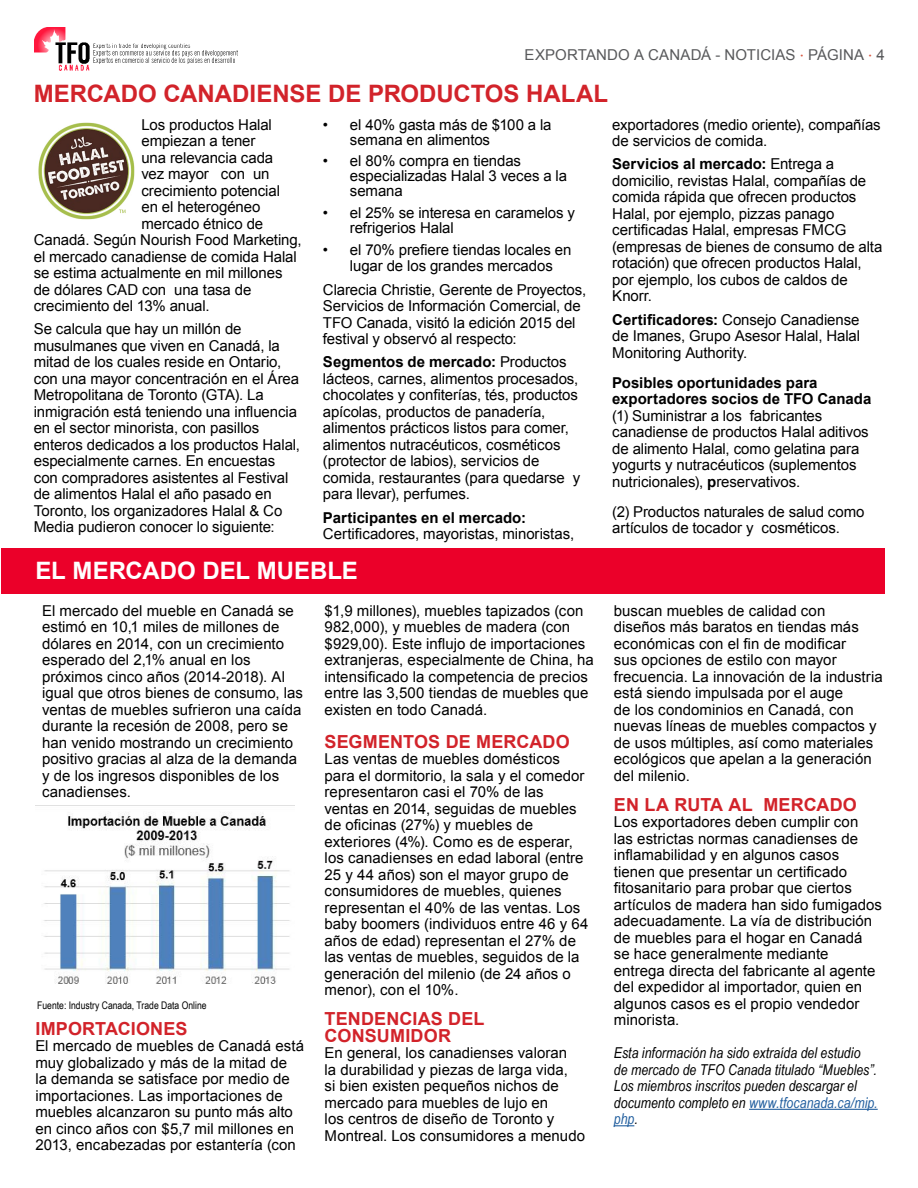
<style>
.page{position:relative;width:918px;height:1188px;background:#fff}
.page>*{position:absolute;margin:0;border:0;box-sizing:border-box;transform-origin:0 0}
.TITTLE{font:700 24px "Arial";color:#d2232a}
.Tttle_White{font:700 24px "Arial";letter-spacing:-.005em;color:#fff}
.SUB-TITTLES{font:700 18px/16.5px "Arial";letter-spacing:.01em;color:#d2232a}
.SUB-TITTLES-2{font:15px/16.5px "Arial";color:#000}
.Body_Text{font:15px/16.5px "Arial";letter-spacing:-.005em;color:#000}
.Cover_Bottom_text{font:15px/16.5px "Arial";letter-spacing:.005em;color:#000}
.SUB-TITTLES-3{font:italic 15px/16.5px "Arial Narrow";letter-spacing:.005em;color:#000}
.Top_page_number{font:15px "Arial";letter-spacing:.01em;color:#58595b}
.t1{font:10.5px "Arial Narrow";color:#000}
.s1{font-family:"Avenir";font-weight:500;color:#d95943}
.s2{font-weight:700}
.s3{color:#215e9e}
</style>
<div class="page">
<img style="left:34px;top:27px;width:204px;height:44px">
<div style="left:2px;top:548px;width:883px;height:46px;background:#eb0029"></div>
<hr style="left:749px;top:1109px;width:129px;height:1px;background:#215e9e">
<svg style="left:614px;top:1125px;width:20px;height:1px"></svg>
<img style="left:38px;top:122px;width:97px;height:98px">
<img style="left:44px;top:813px;width:246px;height:171px">
<p class="Top_page_number" style="left:525px;top:45px;width:341px">EXPORTANDO A CANADÁ - NOTICIAS <span class="s1">∙</span> PÁGINA</p>
<p class="Top_page_number" style="left:606px;top:45px;width:280px">EXPORT TO CANADA NEWS <span class="s1">∙</span> PAGE <span class="s1">∙</span> 4</p>
<p class="TITTLE" style="left:34px;top:77px;width:576px">MERCADO CANADIENSE DE PRODUCTOS HALAL</p>
<p class="Body_Text" style="left:141px;top:116px;width:132px">Los productos Halal</p>
<p class="Body_Text" style="left:141px;top:133px;width:116px">empiezan a tener</p>
<p class="Body_Text" style="left:141px;top:149px;width:133px">una relevancia cada</p>
<p class="Body_Text" style="left:141px;top:166px;width:130px">vez mayor con un</p>
<p class="Body_Text" style="left:141px;top:182px;width:140px">crecimiento potencial</p>
<p class="Body_Text" style="left:141px;top:199px;width:120px">en el heterogéneo</p>
<p class="Body_Text" style="left:141px;top:215px;width:123px">mercado étnico de</p>
<p class="Body_Text" style="left:34px;top:232px;width:270px">Canadá. Según Nourish Food Marketing,</p>
<p class="Body_Text" style="left:34px;top:248px;width:265px">el mercado canadiense de comida Halal</p>
<p class="Body_Text" style="left:34px;top:265px;width:250px">se estima actualmente en mil millones</p>
<p class="Body_Text" style="left:34px;top:281px;width:219px">de dólares CAD con una tasa de</p>
<p class="Body_Text" style="left:34px;top:298px;width:177px">crecimiento del 13% anual.</p>
<p class="Body_Text" style="left:34px;top:321px;width:268px">Se calcula que hay un millón de musulmanes que viven en Canadá, la mitad de los cuales reside en Ontario, con una mayor concentración en el Área Metropolitana de Toronto (GTA). La inmigración está teniendo una influencia en el sector minorista, con pasillos enteros dedicados a los productos Halal, especialmente carnes. En encuestas con compradores asistentes al Festival de alimentos Halal el año pasado en Toronto, los organizadores Halal &amp; Co Media pudieron conocer lo siguiente:</p>
<p class="SUB-TITTLES-2" style="left:350px;top:117px;width:203px;line-height:15px;text-indent:-27px">• el 40% gasta más de $100 a la semana en alimentos</p>
<p class="SUB-TITTLES-2" style="left:350px;top:154px;width:219px;line-height:15px;text-indent:-27px">• el 80% compra en tiendas especializadas Halal 3 veces a la semana</p>
<p class="SUB-TITTLES-2" style="left:350px;top:206px;width:227px;line-height:15px;text-indent:-27px">• el 25% se interesa en caramelos y refrigerios Halal</p>
<p class="SUB-TITTLES-2" style="left:323px;top:242px;width:250px;text-align:center">• el 70% prefiere tiendas locales en lugar de los grandes mercados</p>
<p class="Body_Text" style="left:323px;top:281px;width:265px">Clarecia Christie, Gerente de Proyectos, Servicios de Información Comercial, de TFO Canada, visitó la edición 2015 del festival y observó al respecto:</p>
<p class="Body_Text" style="left:323px;top:354px;width:259px"><span class="s2">Segmentos de mercado:</span> Productos lácteos, carnes, alimentos procesados, chocolates y confiterías, tés, productos apícolas, productos de panadería, alimentos prácticos listos para comer, alimentos nutracéuticos, cosméticos (protector de labios), servicios de comida, restaurantes (para quedarse y para llevar), perfumes.</p>
<p class="Body_Text" style="left:323px;top:509px;width:253px"><span class="s2">Participantes en el mercado:<br></span>Certificadores, mayoristas, minoristas,</p>
<p class="Tttle_White" style="left:35px;top:555px;width:324px">EL MERCADO DEL MUEBLE</p>
<p class="Cover_Bottom_text" style="left:42px;top:602px;width:262px">El mercado del mueble en Canadá se estimó en 10,1 miles de millones de dólares en 2014, con un crecimiento esperado del 2,1% anual en los próximos cinco años (2014-2018). Al igual que otros bienes de consumo, las ventas de muebles sufrieron una caída durante la recesión de 2008, pero se han venido mostrando un crecimiento positivo gracias al alza de la demanda y de los ingresos disponibles de los canadienses.</p>
<p class="SUB-TITTLES-2" style="left:325px;top:602px;width:271px">$1,9 millones), muebles tapizados (con 982,000), y muebles de madera (con $929,00). Este influjo de importaciones extranjeras, especialmente de China, ha intensificado la competencia de precios entre las 3,500 tiendas de muebles que existen en todo Canadá.</p>
<p class="SUB-TITTLES" style="left:325px;top:734px;width:247px">SEGMENTOS DE MERCADO</p>
<p class="SUB-TITTLES-2" style="left:325px;top:751px;width:265px">Las ventas de muebles domésticos para el dormitorio, la sala y el comedor representaron casi el 70% de las ventas en 2014, seguidas de muebles de oficinas (27%) y muebles de exteriores (4%). Como es de esperar, los canadienses en edad laboral (entre 25 y 44 años) son el mayor grupo de consumidores de muebles, quienes representan el 40% de las ventas. Los baby boomers (individuos entre 46 y 64 años de edad) representan el 27% de las ventas de muebles, seguidos de la generación del milenio (de 24 años o menor), con el 10%.</p>
<p class="SUB-TITTLES" style="left:325px;top:1011px;width:161px">TENDENCIAS DEL<br>CONSUMIDOR</p>
<p class="SUB-TITTLES-2" style="left:325px;top:1045px;width:262px">En general, los canadienses valoran<br>la durabilidad y piezas de larga vida,<br>si bien existen pequeños nichos de mercado para muebles de lujo en<br>los centros de diseño de Toronto y Montreal. Los consumidores a menudo</p>
<p class="t1" style="left:37px;top:998px;width:171px">Fuente: Industry Canada, Trade Data Online</p>
<p class="SUB-TITTLES" style="left:35px;top:1021px;width:154px">IMPORTACIONES</p>
<p class="SUB-TITTLES-2" style="left:35px;top:1038px;width:270px">El mercado de muebles de Canadá está muy globalizado y más de la mitad de<br>la demanda se satisface por medio de importaciones. Las importaciones de muebles alcanzaron su punto más alto en cinco años con $5,7 mil millones en 2013, encabezadas por estantería (con</p>
<p class="Body_Text" style="left:612px;top:116px;width:270px">exportadores (medio oriente), compañías de servicios de comida.</p>
<p class="Body_Text" style="left:612px;top:156px;width:272px"><span class="s2">Servicios al mercado:</span> Entrega a domicilio, revistas Halal, compañías de comida rápida que ofrecen productos Halal, por ejemplo, pizzas panago certificadas Halal, empresas FMCG (empresas de bienes de consumo de alta rotación) que ofrecen productos Halal, por ejemplo, los cubos de caldos de Knorr.</p>
<p class="Body_Text" style="left:612px;top:311px;width:249px;text-align:justify"><span class="s2">Certificadores:</span> Consejo Canadiense de Imanes, Grupo Asesor Halal, Halal Monitoring Authority.</p>
<p class="Body_Text" style="left:612px;top:374px;width:261px"><span class="s2">Posibles oportunidades para exportadores socios de TFO Canada </span>(1) Suministrar a los fabricantes canadiense de productos Halal aditivos de alimento Halal, como gelatina para yogurts y nutracéuticos (suplementos nutricionales), <span class="s2">p</span>reservativos.</p>
<p class="Body_Text" style="left:612px;top:503px;width:254px">(2) Productos naturales de salud como artículos de tocador y cosméticos.</p>
<p class="SUB-TITTLES-2" style="left:614px;top:602px;width:270px">buscan muebles de calidad con<br>diseños más baratos en tiendas más económicas con el fin de modificar<br>sus opciones de estilo con mayor frecuencia. La innovación de la industria está siendo impulsada por el auge<br>de los condominios en Canadá, con nuevas líneas de muebles compactos y de usos múltiples, así como materiales ecológicos que apelan a la generación del milenio.</p>
<p class="SUB-TITTLES" style="left:614px;top:797px;width:245px">EN LA RUTA AL MERCADO</p>
<p class="SUB-TITTLES-2" style="left:614px;top:814px;width:270px">Los exportadores deben cumplir con<br>las estrictas normas canadienses de inflamabilidad y en algunos casos tienen que presentar un certificado fitosanitario para probar que ciertos artículos de madera han sido fumigados adecuadamente. La vía de distribución de muebles para el hogar en Canadá<br>se hace generalmente mediante entrega directa del fabricante al agente del expedidor al importador, quien en algunos casos es el propio vendedor minorista.</p>
<p class="SUB-TITTLES-3" style="left:614px;top:1044px;width:265px">Esta información ha sido extraída del estudio de mercado de TFO Canada titulado “Muebles”.<br>Los miembros inscritos pueden descargar el documento completo en <span class="s3">www.tfocanada.ca/mip. php</span>.</p>
</div>
